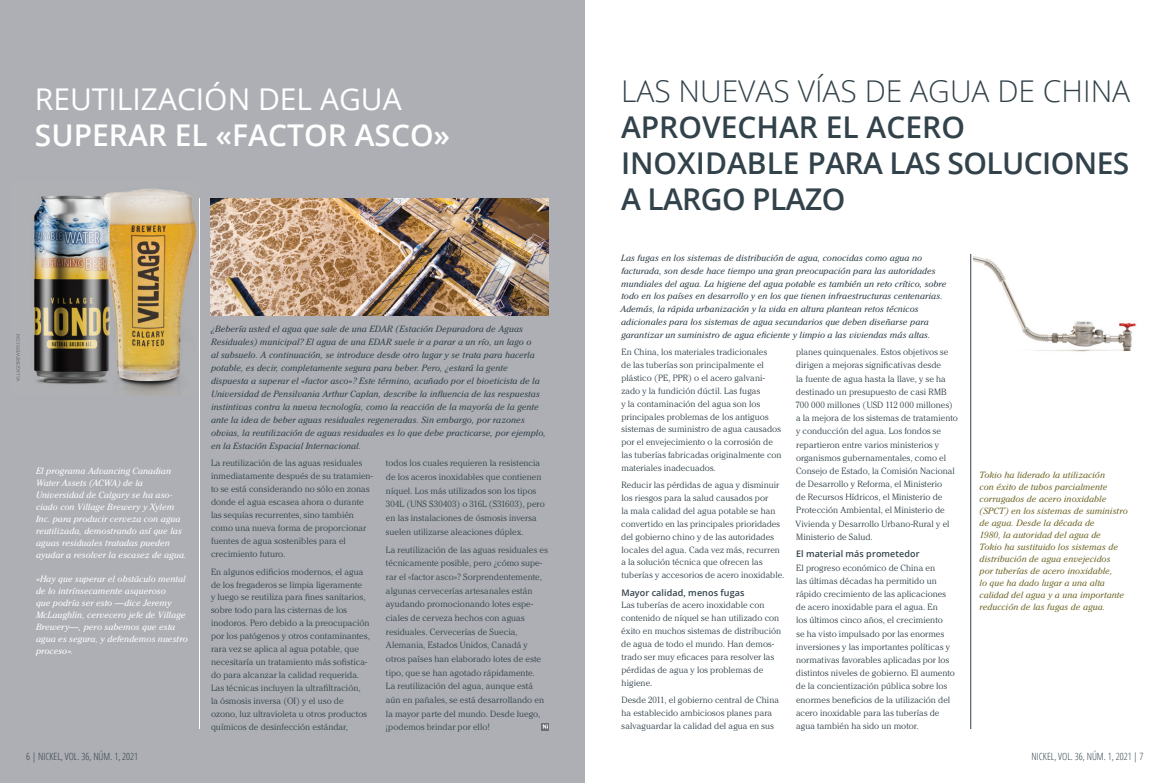
<style>
.page{position:relative;width:1170px;height:783px;background:#fff}
.page>*{position:absolute;margin:0;border:0;box-sizing:border-box;transform-origin:0 0}
.t1{font:600 30px/36px "Open Sans";color:#32424a}
.t2{font:300 30px "Open Sans";color:#32424a}
.t3{font:600 30px "Open Sans";color:#fff}
.t4{font:30px "Open Sans";color:#fff}
.t5{font:300 10px "Open Sans Condensed";color:#32424a}
.t6{font:300 9px/13.2px "Cheltenham";color:#32424a}
.t7{font:italic 9px/13px "Cheltenham";letter-spacing:.005em;color:#32424a}
.t8{font:italic 9px/12px "Cheltenham";letter-spacing:.005em;color:#fff}
.t9{font:italic 9px/12px "Cheltenham";letter-spacing:.005em;color:#72692c}
.t10{font:600 9px "Open Sans";letter-spacing:.01em;color:#32424a}
</style>
<div class="page">
<img style="left:973px;top:256px;width:163px;height:96px">
<div style="left:0;top:0;width:585px;height:783px;background:#adafb4"></div>
<hr style="left:199px;top:198px;width:1px;height:531px;background:#fff">
<img style="left:16px;top:188px;width:181px;height:207px">
<img style="left:16px;top:334px;width:4px;height:47px">
<img style="left:211px;top:198px;width:338px;height:118px">
<div style="left:542px;top:723px;width:7px;height:7px;background:#6c6d70"></div>
<svg style="left:543px;top:724px;width:5px;height:5px"></svg>
<hr style="left:970px;top:254px;width:1px;height:475px;background:#32424a">
<h1 class="t4" style="left:35px;top:79px;width:368px">REUTILIZACIÓN DEL AGUA</h1>
<h1 class="t3" style="left:35px;top:115px;width:417px">SUPERAR EL «FACTOR ASCO»</h1>
<p class="t8" style="left:36px;top:465px;width:152px">El programa Advancing Canadian Water Assets (ACWA) de la Universidad de Calgary se ha aso&shy;ciado con Village Brewery y Xylem Inc. para producir cerveza con agua reutilizada, demostrando así que las aguas residuales tratadas pueden ayudar a resolver la escasez de agua.</p>
<p class="t8" style="left:36px;top:573px;width:153px">«Hay que superar el obstáculo mental de lo intrínsecamente asqueroso<br>que podría ser esto —dice Jeremy<br>McLaughlin, cervecero jefe de Village<br>Brewery—, pero sabemos que esta agua es segura, y defendemos nuestro proceso».</p>
<p class="t5" style="left:26px;top:749px;width:114px">6 | NICKEL, VOL. 36, NÚM. 1, 2021</p>
<p class="t7" style="left:211px;top:323px;width:336px">¿Bebería usted el agua que sale de una EDAR (Estación Depuradora de Aguas Residuales) municipal? El agua de una EDAR suele ir a parar a un río, un lago o<br>al subsuelo. A continuación, se introduce desde otro lugar y se trata para hacerla potable, es decir, completamente segura para beber. Pero, ¿estará la gente dispuesta a superar el «factor asco»? Este término, acuñado por el bioeticista de la Universidad de Pensilvania Arthur Caplan, describe la influencia de las respuestas instintivas contra la nueva tecnología, como la reacción de la mayoría de la gente ante la idea de beber aguas residuales regeneradas. Sin embargo, por razones obvias, la reutilización de aguas residuales es lo que debe practicarse, por ejemplo, en la Estación Espacial Internacional.</p>
<p class="t6" style="left:211px;top:457px;width:163px">La reutilización de las aguas residuales inmediatamente después de su tratamien&shy;to se está considerando no sólo en zonas donde el agua escasea ahora o durante las sequías recurrentes, sino también como una nueva forma de proporcionar fuentes de agua sostenibles para el crecimiento futuro.</p>
<p class="t6" style="left:211px;top:565px;width:160px">En algunos edificios modernos, el agua de los fregaderos se limpia ligeramente<br>y luego se reutiliza para fines sanitarios, sobre todo para las cisternas de los inodoros. Pero debido a la preocupación por los patógenos y otros contaminantes, rara vez se aplica al agua potable, que necesitaría un tratamiento más sofistica&shy;do para alcanzar la calidad requerida.<br>Las técnicas incluyen la ultrafiltración,<br>la ósmosis inversa (OI) y el uso de ozono, luz ultravioleta u otros productos químicos de desinfección estándar,</p>
<p class="t6" style="left:386px;top:457px;width:160px;line-height:13.6px">todos los cuales requieren la resistencia de los aceros inoxidables que contienen níquel. Los más utilizados son los tipos 304L (UNS S30403) o 316L (S31603), pero en las instalaciones de ósmosis inversa suelen utilizarse aleaciones dúplex.</p>
<p class="t6" style="left:386px;top:543px;width:163px;line-height:13.6px">La reutilización de las aguas residuales es técnicamente posible, pero ¿cómo supe&shy;rar el «factor asco»? Sorprendentemente, algunas cervecerías artesanales están ayudando promocionando lotes espe&shy;ciales de cerveza hechos con aguas residuales. Cervecerías de Suecia, Alemania, Estados Unidos, Canadá y otros países han elaborado lotes de este tipo, que se han agotado rápidamente.<br>La reutilización del agua, aunque está aún en pañales, se está desarrollando en la mayor parte del mundo. Desde luego, ¡podemos brindar por ello!</p>
<h1 class="t2" style="left:621px;top:71px;width:511px">LAS NUEVAS VÍAS DE AGUA DE CHINA</h1>
<h1 class="t1" style="left:621px;top:109px;width:510px">APROVECHAR EL ACERO<br>INOXIDABLE PARA LAS SOLUCIONES<br>A LARGO PLAZO</h1>
<p class="t7" style="left:620px;top:251px;width:328px">Las fugas en los sistemas de distribución de agua, conocidas como agua no facturada, son desde hace tiempo una gran preocupación para las autoridades mundiales del agua. La higiene del agua potable es también un reto crítico, sobre todo en los países en desarrollo y en los que tienen infraestructuras centenarias.<br>Además, la rápida urbanización y la vida en altura plantean retos técnicos adicionales para los sistemas de agua secundarios que deben diseñarse para garantizar un suministro de agua eficiente y limpio a las viviendas más altas.</p>
<p class="t6" style="left:621px;top:346px;width:162px;line-height:12.9px">En China, los materiales tradicionales<br>de las tuberías son principalmente el plástico (PE, PPR) o el acero galvani&shy;zado y la fundición dúctil. Las fugas<br>y la contaminación del agua son los principales problemas de los antiguos sistemas de suministro de agua causados por el envejecimiento o la corrosión de las tuberías fabricadas originalmente con materiales inadecuados.</p>
<p class="t6" style="left:621px;top:479px;width:165px;line-height:12.9px">Reducir las pérdidas de agua y disminuir los riesgos para la salud causados por<br>la mala calidad del agua potable se han convertido en las principales prioridades del gobierno chino y de las autoridades locales del agua. Cada vez más, recurren a la solución técnica que ofrecen las tuberías y accesorios de acero inoxidable.</p>
<p class="t10" style="left:621px;top:586px;width:125px">Mayor calidad, menos fugas</p>
<p class="t6" style="left:621px;top:599px;width:161px;line-height:12.9px">Las tuberías de acero inoxidable con contenido de níquel se han utilizado con éxito en muchos sistemas de distribución de agua de todo el mundo. Han demos&shy;trado ser muy eficaces para resolver las pérdidas de agua y los problemas de higiene.</p>
<p class="t6" style="left:621px;top:693px;width:159px;line-height:12.9px">Desde 2011, el gobierno central de China ha establecido ambiciosos planes para salvaguardar la calidad del agua en sus</p>
<p class="t6" style="left:796px;top:345px;width:164px">planes quinquenales. Estos objetivos se dirigen a mejoras significativas desde<br>la fuente de agua hasta la llave, y se ha destinado un presupuesto de casi RMB 700 000 millones (USD 112 000 millones) a la mejora de los sistemas de tratamiento y conducción del agua. Los fondos se repartieron entre varios ministerios y organismos gubernamentales, como el Consejo de Estado, la Comisión Nacional de Desarrollo y Reforma, el Ministerio<br>de Recursos Hídricos, el Ministerio de Protección Ambiental, el Ministerio de Vivienda y Desarrollo Urbano-Rural y el Ministerio de Salud.</p>
<p class="t10" style="left:796px;top:548px;width:125px">El material más prometedor</p>
<p class="t6" style="left:796px;top:561px;width:160px">El progreso económico de China en<br>las últimas décadas ha permitido un rápido crecimiento de las aplicaciones de acero inoxidable para el agua. En<br>los últimos cinco años, el crecimiento<br>se ha visto impulsado por las enormes inversiones y las importantes políticas y normativas favorables aplicadas por los distintos niveles de gobierno. El aumento de la concientización pública sobre los enormes beneficios de la utilización del acero inoxidable para las tuberías de agua también ha sido un motor.</p>
<p class="t9" style="left:980px;top:469px;width:150px">Tokio ha liderado la utilización<br>con éxito de tubos parcialmente corrugados de acero inoxidable (SPCT) en los sistemas de suministro de agua. Desde la década de<br>1980, la autoridad del agua de<br>Tokio ha sustituido los sistemas de distribución de agua envejecidos<br>por tuberías de acero inoxidable,<br>lo que ha dado lugar a una alta calidad del agua y a una importante reducción de las fugas de agua.</p>
<p class="t5" style="left:1031px;top:749px;width:114px">NICKEL, VOL. 36, NÚM. 1, 2021 | 7</p>
</div>
